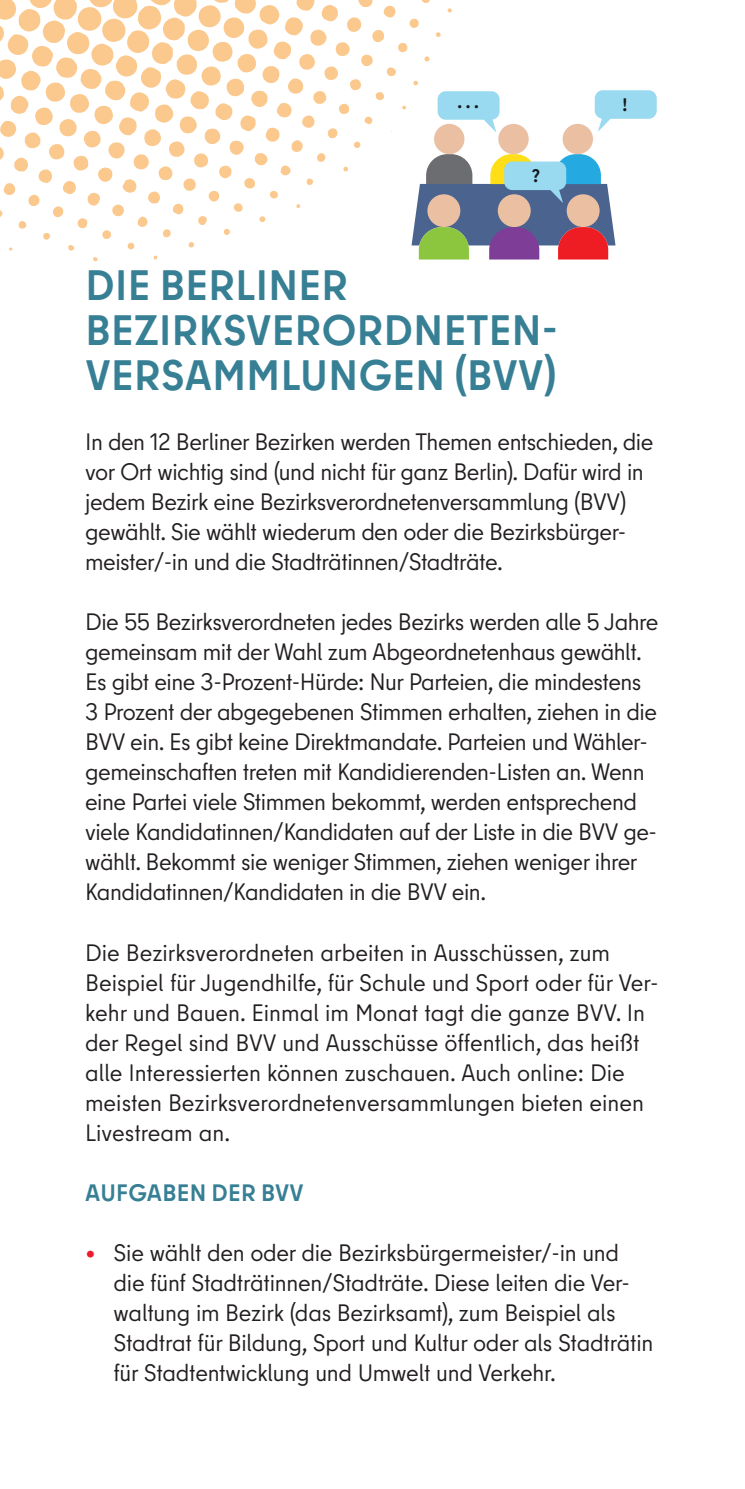
<style>
.page{position:relative;width:745px;height:1489px;background:#fff}
.page>*{position:absolute;margin:0;border:0;box-sizing:border-box;transform-origin:0 0}
.H2_Innenseite{font:700 42.5px/45px "Berlin Type";letter-spacing:.01em;color:#377f94}
.Fliess_9_5pt{font:23.75px/30px "Berlin Type";letter-spacing:-.02em;color:#231f20}
.Fliess_9_5pt-2{font:23.75px/30px "Berlin Type";color:#231f20}
.H3_Innenseite{font:700 23.75px "Berlin Type";letter-spacing:.01em;color:#377f94}
.t1{font:700 18.25px "Berlin Type";color:#161a1d}
.s1{color:#ee1b2d}
</style>
<div class="page">
<svg style="left:0;top:0;width:656px;height:261px"></svg>
<p class="t1" style="left:457px;top:89px;width:23px">...</p>
<p class="t1" style="left:622px;top:93px;width:6px">!</p>
<p class="t1" style="left:531px;top:164px;width:10px">?</p>
<h2 class="H2_Innenseite" style="left:85px;top:263px;width:474px">DIE BERLINER<br>BEZIRKSVERORDNETEN-<br>VERSAMMLUNGEN (BVV)</h2>
<p class="Fliess_9_5pt" style="left:85px;top:427px;width:569px">In den 12 Berliner Bezirken werden Themen entschieden, die vor Ort wichtig sind (und nicht für ganz Berlin). Dafür wird in jedem Bezirk eine Bezirksverordnetenversammlung (BVV) gewählt. Sie wählt wiederum den oder die Bezirksbürger&shy;meister/-in und die Stadträtinnen/Stadträte.</p>
<p class="Fliess_9_5pt" style="left:85px;top:607px;width:574px">Die 55 Bezirksverordneten jedes Bezirks werden alle 5 Jahre gemeinsam mit der Wahl zum Abgeordnetenhaus gewählt.<br>Es gibt eine 3-Prozent-Hürde: Nur Parteien, die mindestens 3 Prozent der abgegebenen Stimmen erhalten, ziehen in die BVV ein. Es gibt keine Direktmandate. Parteien und Wähler&shy;gemeinschaften treten mit Kandidierenden-Listen an. Wenn eine Partei viele Stimmen bekommt, werden entsprechend viele Kandidatinnen/Kandidaten auf der Liste in die BVV ge&shy;wählt. Bekommt sie weniger Stimmen, ziehen weniger ihrer Kandidatinnen/Kandidaten in die BVV ein.</p>
<p class="Fliess_9_5pt-2" style="left:85px;top:937px;width:574px">Die Bezirksverordneten arbeiten in Ausschüssen, zum Beispiel für Jugendhilfe, für Schule und Sport oder für Ver&shy;kehr und Bauen. Einmal im Monat tagt die ganze BVV. In der Regel sind BVV und Ausschüsse öffentlich, das heißt alle Interessierten können zuschauen. Auch online: Die meisten Bezirksverordnetenversammlungen bieten einen Livestream an.</p>
<h3 class="H3_Innenseite" style="left:85px;top:1176px;width:220px">AUFGABEN DER BVV</h3>
<p class="Fliess_9_5pt" style="left:113px;top:1237px;width:541px;text-indent:-28px"><span class="s1">•</span> Sie wählt den oder die Bezirksbürgermeister/-in und die fünf Stadträtinnen/Stadträte. Diese leiten die Ver&shy;waltung im Bezirk (das Bezirksamt), zum Beispiel als Stadtrat für Bildung, Sport und Kultur oder als Stadträtin für Stadtentwicklung und Umwelt und Verkehr.</p>
</div>
